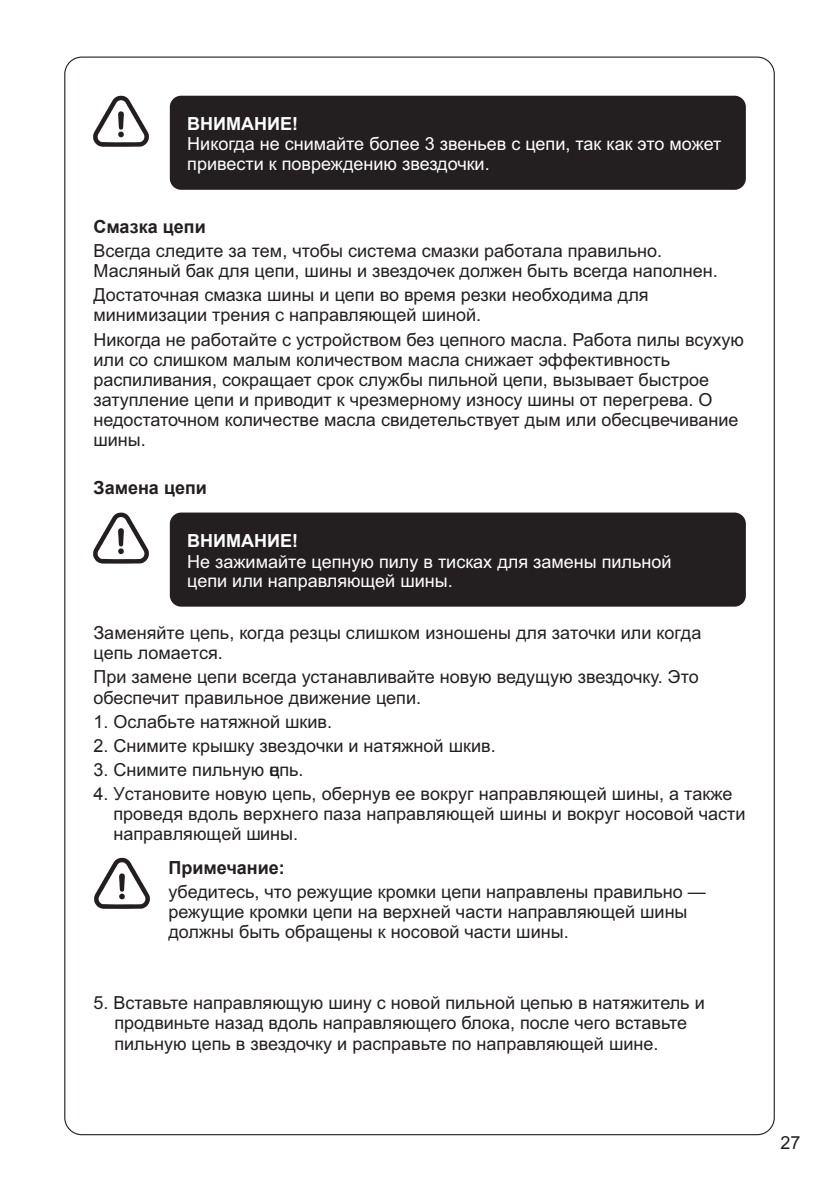
<style>
.page{position:relative;width:840px;height:1191px;background:#fff}
.page>*{position:absolute;margin:0;border:0;box-sizing:border-box;transform-origin:0 0}
.t1{font:18px/20.2px "Arial";color:#231f20}
.t2{font:18px/20.2px "Arial";color:#fff}
.t3{font:700 18px "Arial";color:#231f20}
.t4{font:700 18px "Arial";color:#fff}
.s1{font-style:inherit}
</style>
<div class="page">
<div style="left:170px;top:96px;width:575px;height:94px;background:#231f20;border-radius:11px"></div>
<svg style="left:93px;top:96px;width:56px;height:51px"></svg>
<div style="left:170px;top:512px;width:575px;height:94px;background:#231f20;border-radius:11px"></div>
<svg style="left:93px;top:512px;width:56px;height:52px"></svg>
<svg style="left:94px;top:857px;width:56px;height:52px"></svg>
<p class="t4" style="left:187px;top:112px;width:112px">ВНИМАНИЕ!</p>
<p class="t2" style="left:187px;top:135px;width:535px">Никогда не снимайте более 3 звеньев с цепи, так как это может привести к повреждению звездочки.</p>
<p class="t3" style="left:93px;top:215px;width:114px">Смазка цепи</p>
<p class="t1" style="left:93px;top:242px;width:625px">Всегда следите за тем, чтобы система смазки работала правильно.<br>Масляный бак для цепи, шины и звездочек должен быть всегда наполнен.</p>
<p class="t1" style="left:93px;top:286px;width:556px">Достаточная смазка шины и цепи во время резки необходима для минимизации трения с направляющей шиной.</p>
<p class="t1" style="left:93px;top:331px;width:651px">Никогда не работайте с устройством без цепного масла. Работа пилы всухую или со слишком малым количеством масла снижает эффективность распиливания, сокращает срок службы пильной цепи, вызывает быстрое затупление цепи и приводит к чрезмерному износу шины от перегрева. О недостаточном количестве масла свидетельствует дым или обесцвечивание шины.</p>
<p class="t3" style="left:93px;top:476px;width:115px">Замена цепи</p>
<p class="t4" style="left:187px;top:528px;width:112px">ВНИМАНИЕ!</p>
<p class="t2" style="left:187px;top:552px;width:485px;line-height:19.4px">Не зажимайте цепную пилу в тисках для замены пильной цепи или направляющей шины.</p>
<p class="t1" style="left:93px;top:624px;width:609px">Заменяйте цепь, когда резцы слишком изношены для заточки или когда цепь ломается.</p>
<p class="t1" style="left:93px;top:668px;width:606px">При замене цепи всегда устанавливайте новую ведущую звездочку. Это обеспечит правильное движение цепи.</p>
<p class="t1" style="left:93px;top:713px;width:240px"><span class="s1">1.</span> Ослабьте натяжной шкив.</p>
<p class="t1" style="left:93px;top:737px;width:403px"><span class="s1">2.</span> Снимите крышку звездочки и натяжной шкив.</p>
<p class="t1" style="left:93px;top:761px;width:212px"><span class="s1">3.</span> Снимите пильную цепь.</p>
<p class="t1" style="left:113px;top:785px;width:633px;text-indent:-20px"><span class="s1">4.</span> Установите новую цепь, обер<span class="s1">н</span>ув ее вокруг направляющей шины, а также проведя вдоль верхнего паза направляющей шины и вокруг носовой части направляющей <span class="s1">шины.</span></p>
<p class="t3" style="left:168px;top:856px;width:118px">Примечание:</p>
<p class="t1" style="left:168px;top:883px;width:538px">убедитесь, что режущие кромки цепи направлены правильно — режущие кромки цепи на верхней части направляющей шины должны быть обращены к носовой части шины.</p>
<p class="t1" style="left:114px;top:994px;width:591px;text-indent:-21px">5. Вставьте направляющую шину с новой пильной цепью в натяжитель и продвиньте назад вдоль направляющего блока, после чего вставьте пильную цепь в звездочку и расправьте по направляющей шине.</p>
<p class="t1" style="left:780px;top:1134px;width:22px">27</p>
</div>
